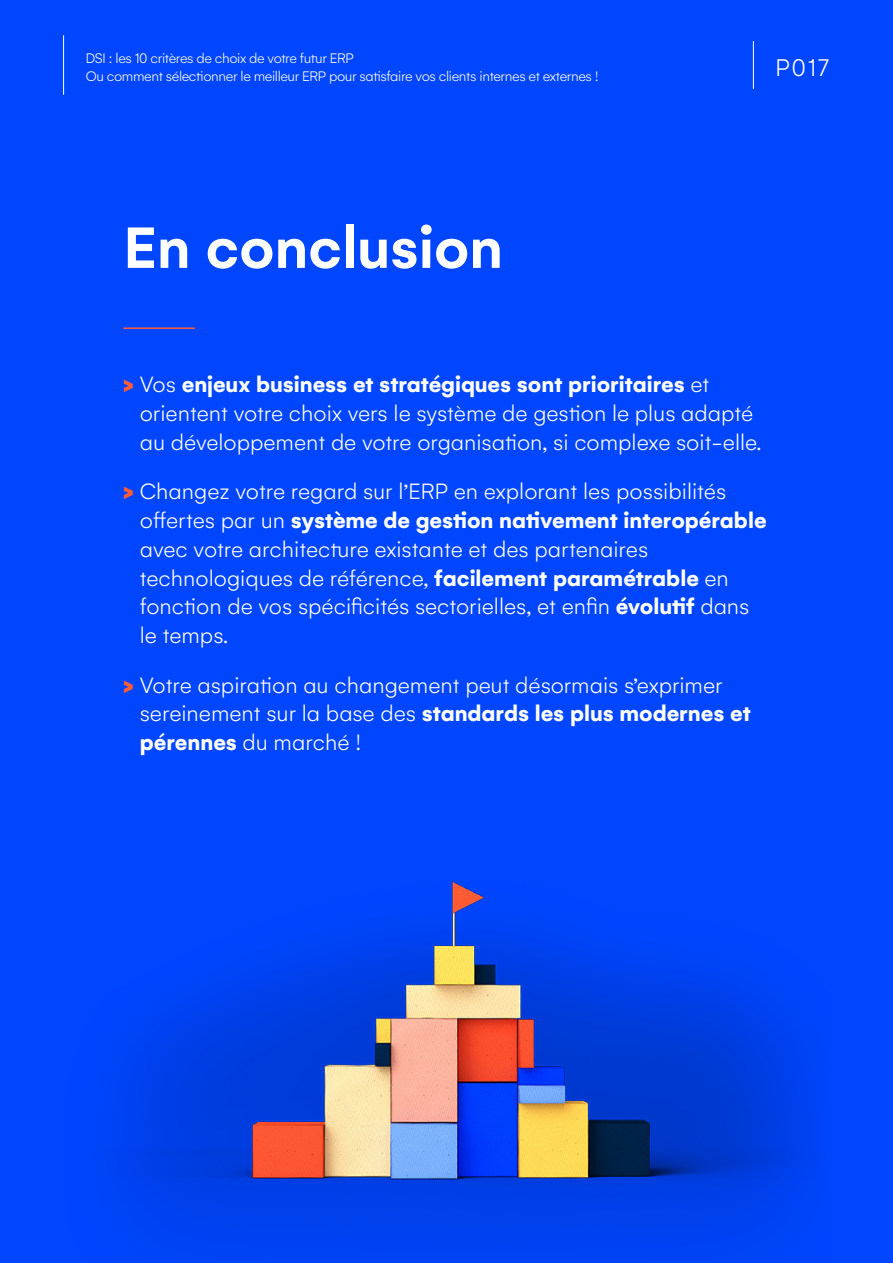
<style>
.page{position:relative;width:893px;height:1263px;background:#0046fe}
.page>*{position:absolute;margin:0;border:0;box-sizing:border-box;transform-origin:0 0}
.EB_-_Chapitre{font:600 63px "Gelion";color:#fff}
.t1{font:300 26.1px "Gelion";color:#fff}
.t2{font:300 24px/28.8px "Gelion";color:#fff}
.t3{font:300 15px "Gelion";letter-spacing:-.025em;color:#fff}
.s1{font-weight:700;font-size:27px;color:#ff5c35}
.s2{font-weight:700}
</style>
<div class="page">
<hr style="left:123px;top:327px;width:72px;height:2px;background:#ff5c35">
<img style="left:114px;top:881px;width:701px;height:371px">
<hr style="left:753px;top:41px;width:1px;height:48px;background:#fff">
<hr style="left:63px;top:35px;width:1px;height:60px;background:#fff">
<p class="t3" style="left:86px;top:50px;width:270px">DSI : les 10 critères de choix de votre futur ERP</p>
<p class="t3" style="left:86px;top:68px;width:514px">Ou comment sélectionner le meilleur ERP pour satisfaire vos clients internes et externes !</p>
<p class="t1" style="left:775px;top:53px;width:55px">P017</p>
<p class="EB_-_Chapitre" style="left:123px;top:208px;width:381px">En conclusion</p>
<p class="t2" style="left:140px;top:370px;width:623px;text-indent:-17px"><span class="s1">&gt;</span> Vos <span class="s2">enjeux business et stratégiques sont prioritaires</span> et orientent votre choix vers le système de gestion le plus adapté au développement de votre organisation, si complexe soit-elle.</p>
<p class="t2" style="left:140px;top:477px;width:628px;text-indent:-17px"><span class="s1">&gt;</span> Changez votre regard sur l’ERP en explorant les possibilités offertes par un <span class="s2">système de gestion nativement interopérable </span>avec votre architecture existante et des partenaires technologiques de référence, <span class="s2">facilement paramétrable</span> en fonction de vos spécificités sectorielles, et enfin <span class="s2">évolutif</span> dans le temps.</p>
<p class="t2" style="left:140px;top:670px;width:612px;text-indent:-17px"><span class="s1">&gt;</span> Votre aspiration au changement peut désormais s’exprimer sereinement sur la base des <span class="s2">standards les plus modernes et pérennes</span> du marché !</p>
</div>
